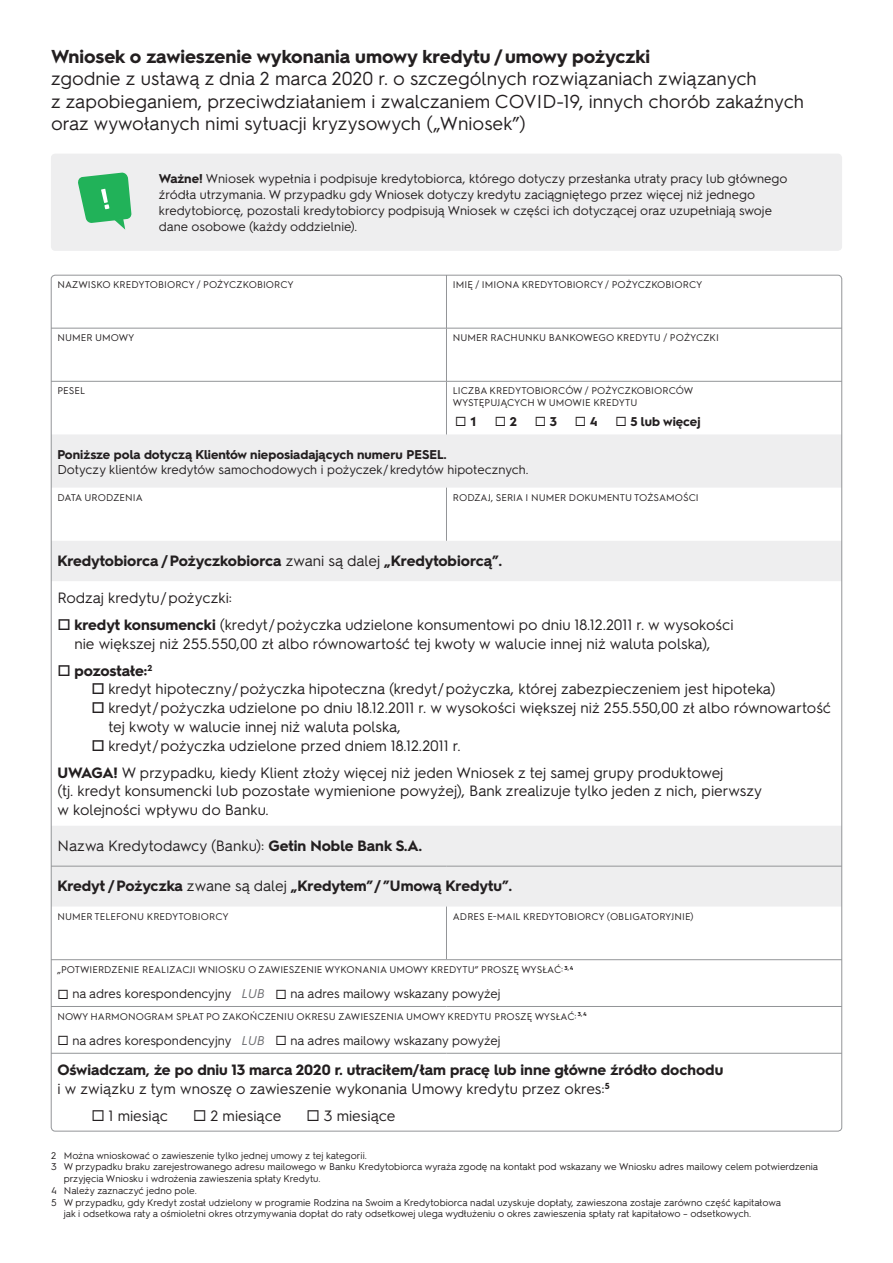
<style>
.page{position:relative;width:893px;height:1263px;background:#fff}
.page>*{position:absolute;margin:0;border:0;box-sizing:border-box;transform-origin:0 0}
.t1{font:18.75px/22.5px "Hurme Geometric Sans 2";color:#231f20}
.t2{font:700 18.75px "Hurme Geometric Sans 2";color:#231f20}
.t3{font:15px/18.8px "Hurme Geometric Sans 2";color:#231f20}
.t4{font:700 15px/18.8px "Hurme Geometric Sans 2";color:#231f20}
.t5{font:12.75px/16px "Hurme Geometric Sans 2";color:#231f20}
.t6{font:700 12.75px "Hurme Geometric Sans 2";color:#231f20}
.t7{font:9.75px/11.7px "Hurme Geometric Sans 2";color:#231f20}
.s1{font-weight:700}
.s2{font-weight:400}
.s3{font-style:italic;color:#6c6d70}
</style>
<div class="page">
<svg style="left:53px;top:434px;width:787px;height:472px"></svg>
<hr style="left:446px;top:275px;width:1px;height:53px;background:#939598">
<hr style="left:446px;top:328px;width:1px;height:53px;background:#939598">
<hr style="left:446px;top:381px;width:1px;height:53px;background:#939598">
<hr style="left:446px;top:488px;width:1px;height:53px;background:#939598">
<hr style="left:446px;top:906px;width:1px;height:53px;background:#939598">
<hr style="left:51px;top:866px;width:395px;height:1px;background:#939598">
<hr style="left:446px;top:866px;width:396px;height:1px;background:#939598">
<hr style="left:51px;top:959px;width:395px;height:1px;background:#939598">
<hr style="left:446px;top:959px;width:396px;height:1px;background:#939598">
<hr style="left:51px;top:1006px;width:395px;height:1px;background:#939598">
<hr style="left:446px;top:1006px;width:396px;height:1px;background:#939598">
<hr style="left:51px;top:381px;width:395px;height:1px;background:#939598">
<hr style="left:446px;top:381px;width:396px;height:1px;background:#939598">
<hr style="left:51px;top:1053px;width:395px;height:1px;background:#939598">
<hr style="left:446px;top:1053px;width:396px;height:1px;background:#939598">
<hr style="left:51px;top:328px;width:395px;height:1px;background:#939598">
<hr style="left:446px;top:328px;width:396px;height:1px;background:#939598">
<div style="left:51px;top:154px;width:791px;height:96px;background:#eeeeef;border-radius:4px"></div>
<div style="left:51px;top:154px;width:791px;height:97px;border:1px solid #eeeeef;border-radius:4px"></div>
<svg style="left:78px;top:172px;width:54px;height:58px"></svg>
<svg style="left:59px;top:619px;width:11px;height:11px"></svg>
<svg style="left:59px;top:665px;width:11px;height:11px"></svg>
<svg style="left:93px;top:683px;width:11px;height:11px"></svg>
<svg style="left:93px;top:702px;width:11px;height:11px"></svg>
<svg style="left:93px;top:740px;width:11px;height:11px"></svg>
<h1 class="t2" style="left:51px;top:43px;width:601px">Wniosek o zawieszenie wykonania umowy kredytu /umowy pożyczki</h1>
<h1 class="t1" style="left:51px;top:66px;width:755px">zgodnie z ustawą z dnia 2 marca 2020 r. o szczególnych rozwiązaniach związanych<br>z zapobieganiem, przeciwdziałaniem i zwalczaniem COVID-19, innych chorób zakaźnych oraz wywołanych nimi sytuacji kryzysowych („Wniosek”)</h1>
<p class="t5" style="left:159px;top:170px;width:630px"><span class="s1">Ważne!</span> Wniosek wypełnia i podpisuje kredytobiorca, którego dotyczy przesłanka utraty pracy lub głównego źródła utrzymania. W przypadku gdy Wniosek dotyczy kredytu zaciągniętego przez więcej niż jednego kredytobiorcę, pozostali kredytobiorcy podpisują Wniosek w części ich dotyczącej oraz uzupełniają swoje dane osobowe (każdy oddzielnie).</p>
<p class="t7" style="left:57px;top:278px;width:238px">NAZWISKO KREDYTOBIORCY / POŻYCZKOBIORCY</p>
<p class="t7" style="left:453px;top:278px;width:251px">IMIĘ / IMIONA KREDYTOBIORCY / POŻYCZKOBIORCY</p>
<p class="t7" style="left:57px;top:331px;width:79px">NUMER UMOWY</p>
<p class="t7" style="left:453px;top:331px;width:268px">NUMER RACHUNKU BANKOWEGO KREDYTU / POŻYCZKI</p>
<p class="t7" style="left:57px;top:385px;width:29px">PESEL</p>
<p class="t7" style="left:453px;top:385px;width:242px">LICZBA KREDYTOBIORCÓW / POŻYCZKOBIORCÓW<br>WYSTĘPUJĄCYCH W UMOWIE KREDYTU</p>
<h3 class="t6" style="left:455px;top:412px;width:24px">◻ 1</h3>
<h3 class="t6" style="left:495px;top:412px;width:24px">◻ 2</h3>
<h3 class="t6" style="left:535px;top:412px;width:24px">◻ 3</h3>
<h3 class="t6" style="left:575px;top:412px;width:24px">◻ 4</h3>
<h3 class="t6" style="left:616px;top:412px;width:86px">◻ 5 lub więcej</h3>
<h3 class="t6" style="left:57px;top:445px;width:391px">Poniższe pola dotyczą Klientów nieposiadających numeru PESEL.</h3>
<h3 class="t5" style="left:57px;top:460px;width:473px">Dotyczy klientów kredytów samochodowych i pożyczek/kredytów hipotecznych.</h3>
<p class="t7" style="left:57px;top:491px;width:87px">DATA URODZENIA</p>
<p class="t7" style="left:453px;top:491px;width:247px">RODZAJ, SERIA I NUMER DOKUMENTU TOŻSAMOŚCI</p>
<h2 class="t4" style="left:57px;top:550px;width:446px">Kredytobiorca /Pożyczkobiorca <span class="s2">zwani są dalej</span> „Kredytobiorcą”.</h2>
<h2 class="t3" style="left:74px;top:583px;width:661px;line-height:27px;text-indent:-17px">Rodzaj kredytu/pożyczki:<br><span class="s1">kredyt konsumencki</span> (kredyt/pożyczka udzielone konsumentowi po dniu 18.12.2011 r. w wysokości</h2>
<h2 class="t3" style="left:74px;top:629px;width:637px;line-height:27px">nie większej niż 255.550,00 zł albo równowartość tej kwoty w walucie innej niż waluta polska), <span class="s1">pozostałe:</span><sup>2</sup></h2>
<p class="t3" style="left:108px;top:679px;width:724px">kredyt hipoteczny/pożyczka hipoteczna (kredyt/pożyczka, której zabezpieczeniem jest hipoteka) kredyt/pożyczka udzielone po dniu 18.12.2011 r. w wysokości większej niż 255.550,00 zł albo równowartość tej kwoty w walucie innej niż waluta polska,<br>kredyt/pożyczka udzielone przed dniem 18.12.2011 r.</p>
<h2 class="t3" style="left:57px;top:762px;width:706px"><span class="s1">UWAGA!</span> W przypadku, kiedy Klient złoży więcej niż jeden Wniosek z tej samej grupy produktowej<br>(tj. kredyt konsumencki lub pozostałe wymienione powyżej), Bank zrealizuje tylko jeden z nich, pierwszy w kolejności wpływu do Banku.</h2>
<h2 class="t3" style="left:57px;top:835px;width:366px">Nazwa Kredytodawcy (Banku): <span class="s1">Getin Noble Bank S.A.</span></h2>
<h2 class="t4" style="left:57px;top:876px;width:456px">Kredyt /Pożyczka <span class="s2">zwane są dalej</span> „Kredytem”/ ”Umową Kredytu”.</h2>
<p class="t7" style="left:57px;top:910px;width:173px">NUMER TELEFONU KREDYTOBIORCY</p>
<p class="t7" style="left:453px;top:910px;width:242px">ADRES E-MAIL KREDYTOBIORCY (OBLIGATORYJNIE)</p>
<p class="t7" style="left:57px;top:963px;width:517px">„POTWIERDZENIE REALIZACJI WNIOSKU O ZAWIESZENIE WYKONANIA UMOWY KREDYTU” PROSZĘ WYSŁAĆ: <sup>3,4</sup></p>
<h3 class="t5" style="left:57px;top:984px;width:445px">◻ na adres korespondencyjny <span class="s3">LUB</span> ◻ na adres mailowy wskazany powyżej</h3>
<p class="t7" style="left:57px;top:1010px;width:531px">NOWY HARMONOGRAM SPŁAT PO ZAKOŃCZENIU OKRESU ZAWIESZENIA UMOWY KREDYTU PROSZĘ WYSŁAĆ: <sup>3,4</sup></p>
<h3 class="t5" style="left:57px;top:1031px;width:445px">◻ na adres korespondencyjny <span class="s3">LUB</span> ◻ na adres mailowy wskazany powyżej</h3>
<h2 class="t4" style="left:57px;top:1059px;width:667px">Oświadczam, że po dniu 13 marca 2020 r. utraciłem/łam pracę lub inne główne źródło dochodu <span class="s2">i w związku z tym wnoszę o zawieszenie wykonania Umowy kredytu przez okres:</span><sup>5</sup></h2>
<h2 class="t3" style="left:91px;top:1105px;width:78px">◻ 1 miesiąc</h2>
<h2 class="t3" style="left:193px;top:1105px;width:90px">◻ 2 miesiące</h2>
<h2 class="t3" style="left:307px;top:1105px;width:90px">◻ 3 miesiące</h2>
<p class="t7" style="left:51px;top:1149px;width:317px">2 Można wnioskować o zawieszenie tylko jednej umowy z tej kategorii.</p>
<p class="t7" style="left:51px;top:1160px;width:769px">3 W przypadku braku zarejestrowanego adresu mailowego w Banku Kredytobiorca wyraża zgodę na kontakt pod wskazany we Wniosku adres mailowy celem potwierdzenia</p>
<p class="t7" style="left:64px;top:1172px;width:258px">przyjęcia Wniosku i wdrożenia zawieszenia spłaty Kredytu.</p>
<p class="t7" style="left:51px;top:1184px;width:147px">4 Należy zaznaczyć jedno pole.</p>
<p class="t7" style="left:51px;top:1196px;width:731px">5 W przypadku, gdy Kredyt został udzielony w programie Rodzina na Swoim a Kredytobiorca nadal uzyskuje dopłaty, zawieszona zostaje zarówno część kapitałowa</p>
<p class="t7" style="left:64px;top:1207px;width:689px">jak i odsetkowa raty a ośmioletni okres otrzymywania dopłat do raty odsetkowej ulega wydłużeniu o okres zawieszenia spłaty rat kapitałowo – odsetkowych.</p>
</div>
